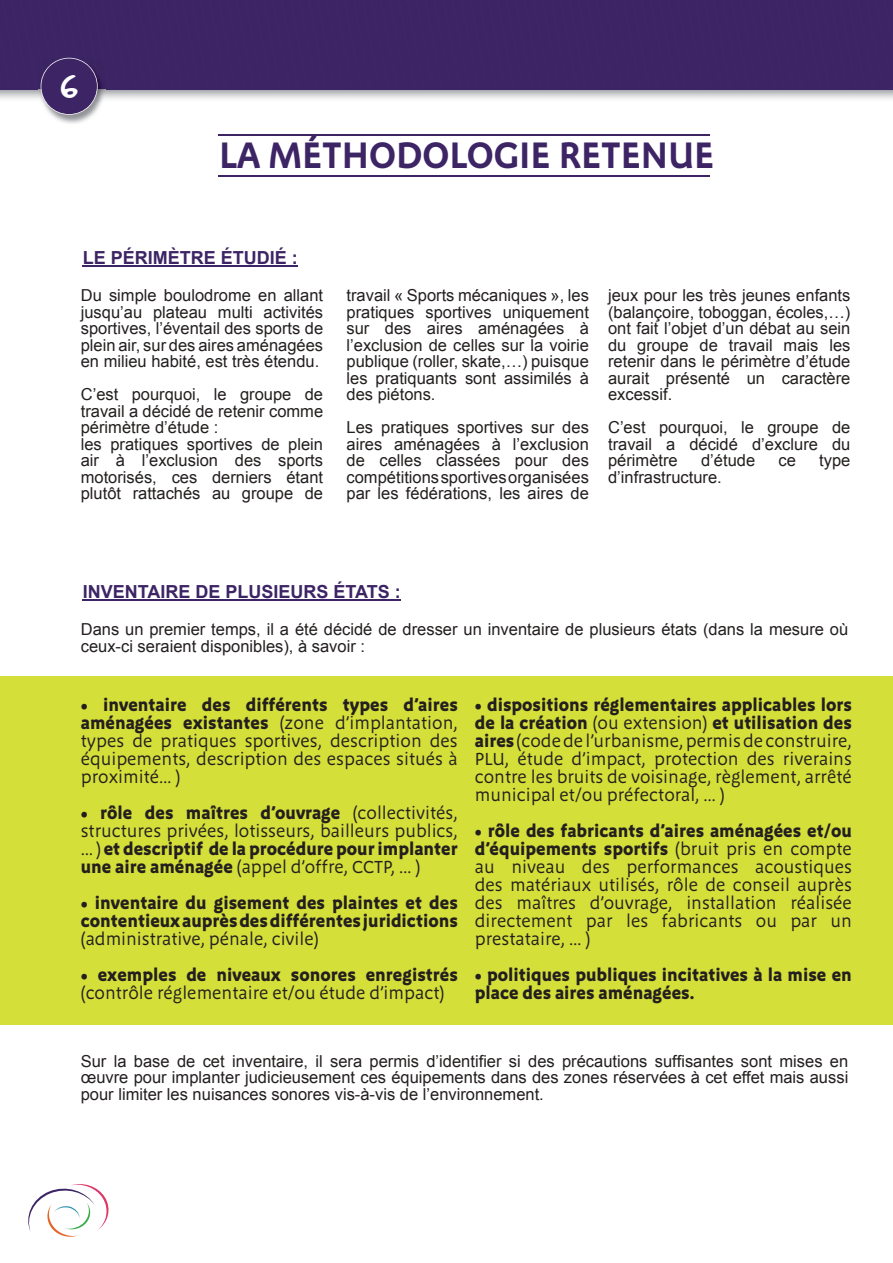
<style>
.page{position:relative;width:893px;height:1263px;background:#fff}
.page>*{position:absolute;margin:0;border:0;box-sizing:border-box;transform-origin:0 0}
.t1{font:45.15px "Good Dog Plain";color:#fff}
.t2{font:600 38.1px "Megano";color:#3c2465}
.t3{font:18px/18px "Megano";color:#241f1f;text-align:justify}
.t4{font:700 18px/18px "Megano";color:#241f1f}
.t5{font:700 18px "Arial";color:#3c2465}
.t6{font:16.5px/16.5px "Arial";color:#241f1f;text-align:justify}
.s1{font-weight:700}
</style>
<div class="page">
<div style="left:0;top:676px;width:893px;height:349px;background:#d4df3a"></div>
<svg style="left:28px;top:1184px;width:81px;height:53px"></svg>
<img style="left:51px;top:115px;width:42px;height:9px">
<svg style="left:0;top:0;width:893px;height:115px"></svg>
<hr style="left:219px;top:176px;width:491px;height:1px;background:#3c2465">
<hr style="left:219px;top:134px;width:491px;height:1px;background:#3c2465">
<hr style="left:83px;top:265px;width:215px;height:2px;background:#3c2465">
<hr style="left:83px;top:599px;width:318px;height:2px;background:#3c2465">
<h1 class="t1" style="left:60px;top:69px;width:19px">6</h1>
<h2 class="t2" style="left:219px;top:133px;width:497px">LA MÉTHODOLOGIE RETENUE</h2>
<p class="t5" style="left:83px;top:246px;width:217px">LE PÉRIMÈTRE ÉTUDIÉ :</p>
<p class="t6" style="left:81px;top:287px;width:244px">Du simple boulodrome en allant jusqu’au plateau multi activités sportives, l’éventail des sports de plein air, sur des aires aménagées en milieu habité, est très étendu.</p>
<p class="t6" style="left:81px;top:386px;width:244px;text-align:left">C’est pourquoi, le groupe de travail a décidé de retenir comme périmètre d’étude :<br>les pratiques sportives de plein air à l’exclusion des sports motorisés, ces derniers étant plutôt rattachés au groupe de</p>
<p class="t6" style="left:347px;top:287px;width:244px">travail « Sports mécaniques », les pratiques sportives uniquement sur des aires aménagées à l’exclusion de celles sur la voirie publique (roller, skate,…) puisque les pratiquants sont assimilés à des piétons.</p>
<p class="t6" style="left:347px;top:419px;width:244px">Les pratiques sportives sur des aires aménagées à l’exclusion de celles classées pour des compétitions sportives organisées par les fédérations, les aires de</p>
<p class="t6" style="left:608px;top:287px;width:244px">jeux pour les très jeunes enfants (balançoire, toboggan, écoles,…) ont fait l’objet d’un débat au sein du groupe de travail mais les retenir dans le périmètre d’étude aurait présenté un caractère excessif.</p>
<p class="t6" style="left:608px;top:419px;width:244px">C’est pourquoi, le groupe de travail a décidé d’exclure du périmètre</p>
<p class="t6" style="left:701px;top:452px;width:56px">d’étude</p>
<p class="t6" style="left:778px;top:452px;width:19px">ce</p>
<p class="t6" style="left:819px;top:452px;width:33px">type</p>
<p class="t6" style="left:608px;top:469px;width:115px">d’infrastructure.</p>
<p class="t5" style="left:83px;top:580px;width:320px">INVENTAIRE DE PLUSIEURS ÉTATS :</p>
<p class="t6" style="left:81px;top:621px;width:769px">Dans un premier temps, il a été décidé de dresser un inventaire de plusieurs états (dans la mesure où ceux-ci seraient disponibles), à savoir :</p>
<p class="t3" style="left:81px;top:696px;width:379px"><span class="s1">• inventaire des différents types d’aires aménagées existantes</span> (zone d’implantation, types de pratiques sportives, description des équipements, description des espaces situés à proximité… )</p>
<p class="t3" style="left:81px;top:804px;width:378px"><span class="s1">• rôle des maîtres d’ouvrage</span> (collectivités, structures privées, lotisseurs, bailleurs publics, … ) <span class="s1">et descriptif de la procédure pour implanter une aire aménagée</span> (appel d’offre, CCTP, … )</p>
<p class="t4" style="left:81px;top:894px;width:379px">• inventaire du gisement des plaintes et des contentieux auprès des différentes juridictions</p>
<p class="t3" style="left:81px;top:930px;width:239px">(administrative, pénale, civile)</p>
<p class="t4" style="left:81px;top:966px;width:379px">• exemples de niveaux sonores enregistrés</p>
<p class="t3" style="left:81px;top:984px;width:365px">(contrôle réglementaire et/ou étude d’impact)</p>
<p class="t3" style="left:475px;top:696px;width:379px"><span class="s1">• dispositions réglementaires applicables lors de la création</span> (ou extension) <span class="s1">et utilisation des aires</span> (code de l’urbanisme, permis de construire, PLU, étude d’impact, protection des riverains contre les bruits de voisinage, règlement, arrêté municipal et/ou préfectoral, … )</p>
<p class="t3" style="left:475px;top:822px;width:379px"><span class="s1">• rôle des fabricants d’aires aménagées et/ou d’équipements sportifs</span> (bruit pris en compte au niveau des performances acoustiques des matériaux utilisés, rôle de conseil auprès des maîtres d’ouvrage, installation réalisée directement par les fabricants ou par un prestataire, … )</p>
<p class="t4" style="left:475px;top:966px;width:378px">• politiques publiques incitatives à la mise en place des aires aménagées.</p>
<p class="t6" style="left:81px;top:1053px;width:769px">Sur la base de cet inventaire, il sera permis d’identifier si des précautions suffisantes sont mises en œuvre pour implanter judicieusement ces équipements dans des zones réservées à cet effet mais aussi pour limiter les nuisances sonores vis-à-vis de l’environnement.</p>
</div>
